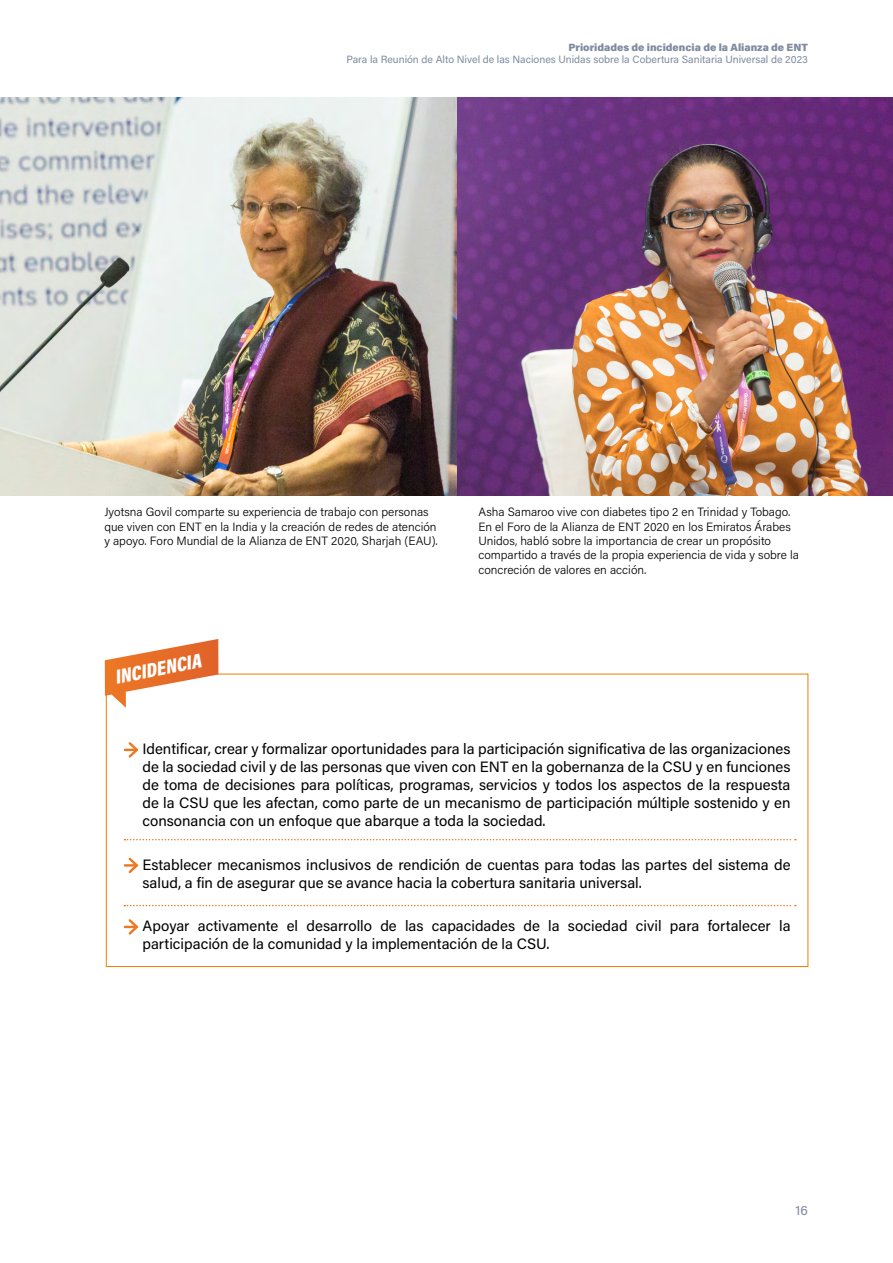
<style>
.page{position:relative;width:893px;height:1263px;background:#fff}
.page>*{position:absolute;margin:0;border:0;box-sizing:border-box;transform-origin:0 0}
.TIT_04{font:italic 900 20.4px "Acumin Pro Cond";color:#fff}
.TXT{font:15px/18px "Acumin Pro";color:#000}
.t1{font:13.5px "Acumin Pro";color:#7e8ba0}
.TXT-2{font:300 12px/14.4px "Acumin Pro";color:#000}
.t2{font:10.5px "Acumin Pro";color:#7e8ba0}
.t3{font:900 10.5px "Acumin Pro";color:#7e8ba0}
</style>
<div class="page">
<svg style="left:125px;top:742px;width:13px;height:16px"></svg>
<svg style="left:125px;top:857px;width:13px;height:16px"></svg>
<svg style="left:125px;top:919px;width:13px;height:16px"></svg>
<img style="left:0;top:98px;width:893px;height:397px">
<svg style="left:124px;top:839px;width:672px;height:1px"></svg>
<svg style="left:124px;top:905px;width:672px;height:1px"></svg>
<svg style="left:105px;top:639px;width:113px;height:69px"></svg>
<p class="t3" style="left:568px;top:40px;width:241px">Prioridades de incidencia de la Alianza de ENT</p>
<p class="t2" style="left:346px;top:52px;width:463px">Para la Reunión de Alto Nivel de las Naciones Unidas sobre la Cobertura Sanitaria Universal de 2023</p>
<p class="TXT-2" style="left:104px;top:504px;width:335px">Jyotsna Govil comparte su experiencia de trabajo con personas que viven con ENT en la India y la creación de redes de atención y apoyo. Foro Mundial de la Alianza de ENT 2020, Sharjah (EAU).</p>
<p class="TXT-2" style="left:478px;top:504px;width:322px">Asha Samaroo vive con diabetes tipo 2 en Trinidad y Tobago.<br>En el Foro de la Alianza de ENT 2020 en los Emiratos Árabes Unidos, habló sobre la importancia de crear un propósito compartido a través de la propia experiencia de vida y sobre la concreción de valores en acción.</p>
<p class="TIT_04" style="left:112px;top:664px;width:89px;rotate:-11deg">INCIDENCIA</p>
<p class="TXT" style="left:142px;top:739px;width:650px;text-align:justify">Identificar, crear y formalizar oportunidades para la participación significativa de las organizaciones de la sociedad civil y de las personas que viven con ENT en la gobernanza de la CSU y en funciones de toma de decisiones para políticas, programas, servicios y todos los aspectos de la respuesta de la CSU que les afectan, como parte de un mecanismo de participación múltiple sostenido y en consonancia con un enfoque que abarque a toda la sociedad.</p>
<p class="TXT" style="left:142px;top:855px;width:650px">Establecer mecanismos inclusivos de rendición de cuentas para todas las partes del sistema de salud, a fin de asegurar que se avance hacia la cobertura sanitaria universal.</p>
<p class="TXT" style="left:142px;top:916px;width:650px">Apoyar activamente el desarrollo de las capacidades de la sociedad civil para fortalecer la participación de la comunidad y la implementación de la CSU.</p>
<p class="t1" style="left:795px;top:1201px;width:14px">16</p>
</div>
